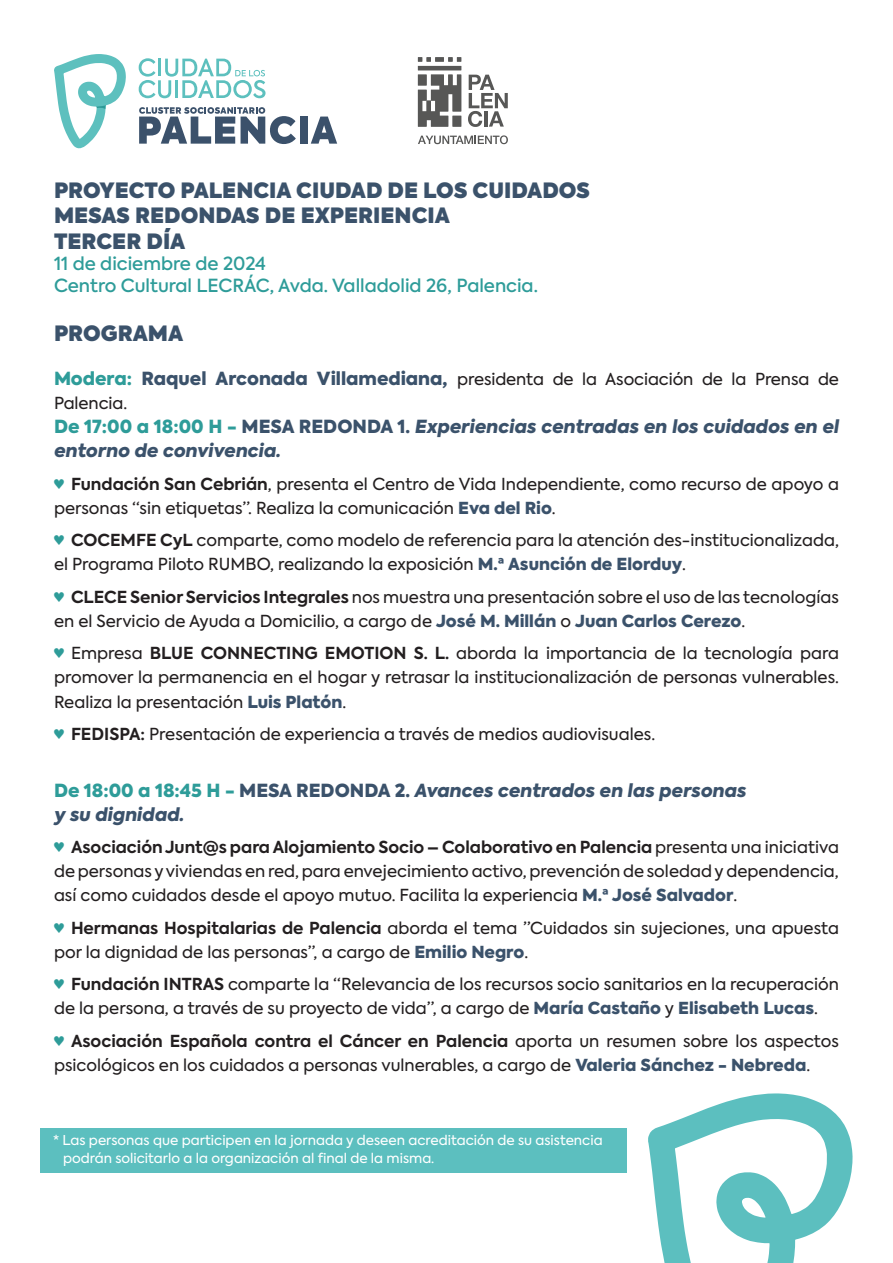
<style>
.page{position:relative;width:893px;height:1263px;background:#fff}
.page>*{position:absolute;margin:0;border:0;box-sizing:border-box;transform-origin:0 0}
.t1{font:800 21px "Axiforma";color:#3b526b}
.t2{font:italic 900 18px/24px "Axiforma";color:#3b526b}
.t3{font:500 18px "Axiforma";color:#2e9c99}
.t4{font:16.5px/24px "Axiforma";color:#231f20}
.t5{font:13.5px/18px "Axiforma";color:#fff}
.s1{font-weight:900;font-size:18px;color:#2e9c99}
.s2{font-weight:900;font-size:18px;color:#3b526b}
.s3{font-style:normal;color:#2e9c99}
.s4{font-style:normal}
.s5{font-family:"Menlo";color:#2e9c99}
.s6{font-weight:700}
.s7{font-weight:900;color:#3b526b}
</style>
<div class="page">
<svg style="left:648px;top:1093px;width:205px;height:170px"></svg>
<div style="left:40px;top:1129px;width:587px;height:44px;background:#5cbfbf"></div>
<svg style="left:468px;top:75px;width:40px;height:52px"></svg>
<svg style="left:418px;top:57px;width:43px;height:70px"></svg>
<svg style="left:418px;top:135px;width:90px;height:9px"></svg>
<div style="left:300px;top:117px;width:7px;height:27px;background:#3b516b"></div>
<svg style="left:311px;top:117px;width:26px;height:27px"></svg>
<svg style="left:139px;top:107px;width:157px;height:37px"></svg>
<svg style="left:139px;top:58px;width:127px;height:40px"></svg>
<svg style="left:54px;top:54px;width:72px;height:95px"></svg>
<p class="t1" style="left:54px;top:175px;width:538px">PROYECTO PALENCIA CIUDAD DE LOS CUIDADOS</p>
<p class="t1" style="left:54px;top:200px;width:397px">MESAS REDONDAS DE EXPERIENCIA</p>
<p class="t1" style="left:54px;top:226px;width:133px">TERCER DÍA</p>
<p class="t3" style="left:54px;top:252px;width:214px">11 de diciembre de 2024</p>
<p class="t3" style="left:54px;top:273px;width:485px">Centro Cultural LECRÁC, Avda. Valladolid 26, Palencia.</p>
<p class="t1" style="left:54px;top:318px;width:131px">PROGRAMA</p>
<p class="t4" style="left:54px;top:368px;width:786px"><span class="s1">Modera:</span> <span class="s2">Raquel Arconada Villamediana,</span> presidenta de la Asociación de la Prensa de<br>Palencia.</p>
<p class="t2" style="left:54px;top:415px;width:786px"><span class="s3">De 17:00 a 18:00 H -</span> <span class="s4">MESA REDONDA 1.</span> Experiencias centradas en los cuidados en el entorno de convivencia.</p>
<p class="t4" style="left:54px;top:472px;width:786px"><span class="s5">♥</span> <span class="s6">Fundación San Cebrián</span>, presenta el Centro de Vida Independiente, como recurso de apoyo a personas “sin etiquetas”. Realiza la comunicación <span class="s7">Eva del Rio</span>.</p>
<p class="t4" style="left:54px;top:529px;width:786px"><span class="s5">♥</span> <span class="s6">COCEMFE CyL</span> comparte, como modelo de referencia para la atención des-institucionalizada, el Programa Piloto RUMBO, realizando la exposición <span class="s7">M.ª Asunción de Elorduy</span>.</p>
<p class="t4" style="left:54px;top:585px;width:786px"><span class="s5">♥</span> <span class="s6">CLECE Senior Servicios Integrales</span> nos muestra una presentación sobre el uso de las tecnologías en el Servicio de Ayuda a Domicilio, a cargo de <span class="s7">José M. Millán</span> o <span class="s7">Juan Carlos Cerezo</span>.</p>
<p class="t4" style="left:54px;top:642px;width:786px;text-align:justify"><span class="s5">♥</span> Empresa <span class="s6">BLUE CONNECTING EMOTION S. L.</span> aborda la importancia de la tecnología para promover la permanencia en el hogar y retrasar la institucionalización de personas vulnerables.<br>Realiza la presentación <span class="s7">Luis Platón</span>.</p>
<p class="t4" style="left:54px;top:722px;width:603px"><span class="s5">♥</span> <span class="s6">FEDISPA:</span> Presentación de experiencia a través de medios audiovisuales.</p>
<p class="t2" style="left:54px;top:778px;width:694px"><span class="s3">De 18:00 a 18:45 H -</span> <span class="s4">MESA REDONDA 2.</span> Avances centrados en las personas</p>
<p class="t2" style="left:54px;top:802px;width:132px">y su dignidad.</p>
<p class="t4" style="left:54px;top:835px;width:786px;text-align:justify"><span class="s5">♥</span> <span class="s6">Asociación Junt@s para Alojamiento Socio – Colaborativo en Palencia</span> presenta una iniciativa de personas y viviendas en red, para envejecimiento activo, prevención de soledad y dependencia, así como cuidados desde el apoyo mutuo. Facilita la experiencia <span class="s7">M.ª José Salvador</span>.</p>
<p class="t4" style="left:54px;top:916px;width:786px"><span class="s5">♥</span> <span class="s6">Hermanas Hospitalarias de Palencia</span> aborda el tema ”Cuidados sin sujeciones, una apuesta por la dignidad de las personas”, a cargo de <span class="s7">Emilio Negro</span>.</p>
<p class="t4" style="left:54px;top:972px;width:786px"><span class="s5">♥</span> <span class="s6">Fundación INTRAS</span> comparte la “Relevancia de los recursos socio sanitarios en la recuperación de la persona, a través de su proyecto de vida”, a cargo de <span class="s7">María Castaño</span> y <span class="s7">Elisabeth Lucas</span>.</p>
<p class="t4" style="left:54px;top:1029px;width:786px"><span class="s5">♥</span> <span class="s6">Asociación Española contra el Cáncer en Palencia</span> aporta un resumen sobre los aspectos psicológicos en los cuidados a personas vulnerables, a cargo de <span class="s7">Valeria Sánchez - Nebreda</span>.</p>
<p class="t5" style="left:63px;top:1132px;width:541px;text-indent:-10px">* Las personas que participen en la jornada y deseen acreditación de su asistencia podrán solicitarlo a la organización al final de la misma.</p>
</div>
